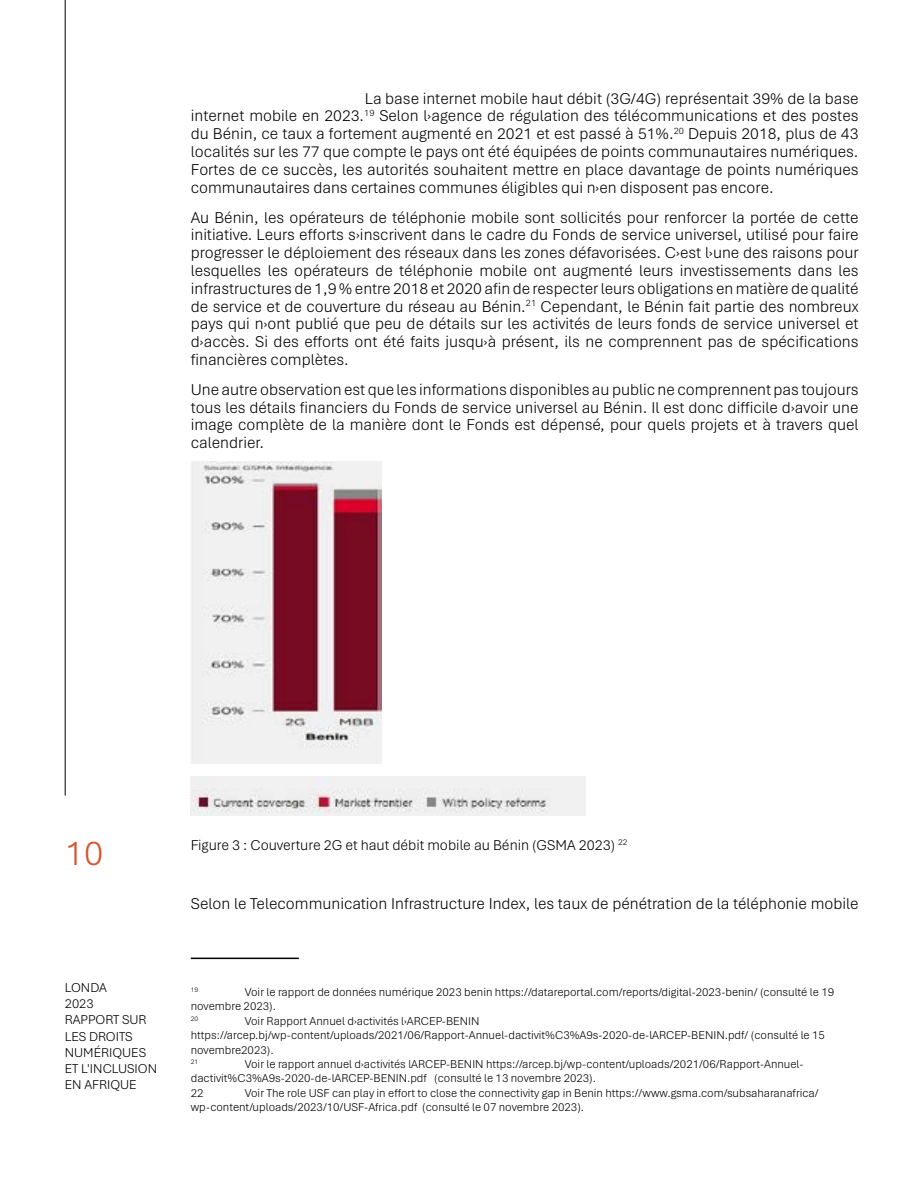
<style>
.page{position:relative;width:918px;height:1188px;background:#fff}
.page>*{position:absolute;margin:0;border:0;box-sizing:border-box;transform-origin:0 0}
.t1{font:300 36px "Aptos";color:#d7532e}
.t2{font:300 16.5px/17.9px "Aptos";color:#000;text-align:justify}
.t3{font:300 15px "Aptos";color:#000}
.t4{font:300 13.5px/16.2px "Aptos";color:#000}
.t5{font:300 12px/14.4px "Aptos";color:#000}
.t6{font:300 7.05px "Aptos";color:#000}
</style>
<div class="page">
<hr style="left:65px;top:0;width:1px;height:796px;background:#000">
<img style="left:191px;top:462px;width:190px;height:301px">
<img style="left:191px;top:776px;width:394px;height:39px">
<hr style="left:191px;top:958px;width:108px;height:1px;background:#000">
<p class="t2" style="left:191px;top:89px;width:669px;text-indent:174px">La base internet mobile haut débit (3G/4G) représentait 39% de la base internet mobile en 2023.<sup>19</sup> Selon l›agence de régulation des télécommunications et des postes du Bénin, ce taux a fortement augmenté en 2021 et est passé à 51%.<sup>20</sup> Depuis 2018, plus de 43 localités sur les 77 que compte le pays ont été équipées de points communautaires numériques.<br>Fortes de ce succès, les autorités souhaitent mettre en place davantage de points numériques communautaires dans certaines communes éligibles qui n›en disposent pas encore.</p>
<p class="t2" style="left:191px;top:208px;width:669px">Au Bénin, les opérateurs de téléphonie mobile sont sollicités pour renforcer la portée de cette initiative. Leurs efforts s›inscrivent dans le cadre du Fonds de service universel, utilisé pour faire progresser le déploiement des réseaux dans les zones défavorisées. C›est l›une des raisons pour lesquelles les opérateurs de téléphonie mobile ont augmenté leurs investissements dans les infrastructures de 1,9 % entre 2018 et 2020 afin de respecter leurs obligations en matière de qualité de service et de couverture du réseau au Bénin.<sup>21</sup> Cependant, le Bénin fait partie des nombreux pays qui n›ont publié que peu de détails sur les activités de leurs fonds de service universel et d›accès. Si des efforts ont été faits jusqu›à présent, ils ne comprennent pas de spécifications financières complètes.</p>
<p class="t2" style="left:191px;top:380px;width:669px">Une autre observation est que les informations disponibles au public ne comprennent pas toujours tous les détails financiers du Fonds de service universel au Bénin. Il est donc difficile d›avoir une image complète de la manière dont le Fonds est dépensé, pour quels projets et à travers quel calendrier.</p>
<h1 class="t1" style="left:65px;top:829px;width:40px">10</h1>
<p class="t4" style="left:65px;top:979px;width:94px">LONDA<br>2023<br>RAPPORT SUR<br>LES DROITS<br>NUMÉRIQUES<br>ET L'INCLUSION<br>EN AFRIQUE</p>
<p class="t3" style="left:191px;top:835px;width:438px">Figure 3 : Couverture 2G et haut débit mobile au Bénin (GSMA 2023) <sup>22</sup></p>
<p class="t2" style="left:191px;top:894px;width:669px">Selon le Telecommunication Infrastructure Index, les taux de pénétration de la téléphonie mobile</p>
<p class="t6" style="left:191px;top:985px;width:9px">19</p>
<p class="t5" style="left:191px;top:984px;width:645px;text-indent:54px">Voir le rapport de données numérique 2023 benin https://datareportal.com/reports/digital-2023-benin/ (consulté le 19 novembre 2023).</p>
<p class="t6" style="left:191px;top:1014px;width:9px">20</p>
<p class="t5" style="left:191px;top:1013px;width:636px;text-indent:54px">Voir Rapport Annuel d›activités l›ARCEP-BENIN https://arcep.bj/wp-content/uploads/2021/06/Rapport-Annuel-dactivit%C3%A9s-2020-de-lARCEP-BENIN.pdf/ (consulté le 15 novembre2023).</p>
<p class="t6" style="left:191px;top:1057px;width:9px">21</p>
<p class="t5" style="left:191px;top:1056px;width:614px;text-indent:54px">Voir le rapport annuel d›activités lARCEP-BENIN https://arcep.bj/wp-content/uploads/2021/06/Rapport-Annuel&shy;dactivit%C3%A9s-2020-de-lARCEP-BENIN.pdf (consulté le 13 novembre 2023).<br>22</p>
<p class="t5" style="left:191px;top:1085px;width:629px;text-indent:54px">Voir The role USF can play in effort to close the connectivity gap in Benin https://www.gsma.com/subsaharanafrica/ wp-content/uploads/2023/10/USF-Africa.pdf (consulté le 07 novembre 2023).</p>
</div>
